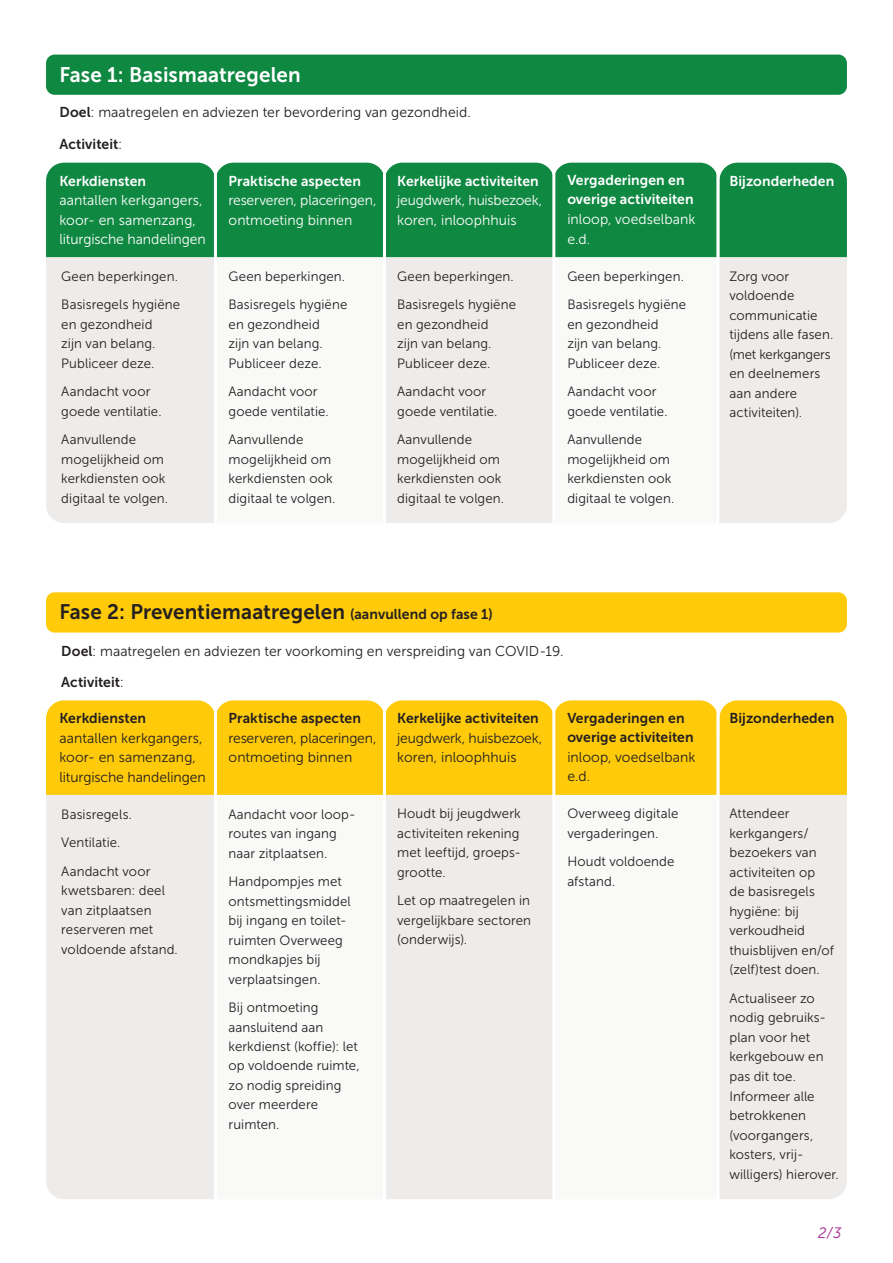
<style>
.page{position:relative;width:893px;height:1263px;background:#fff}
.page>*{position:absolute;margin:0;border:0;box-sizing:border-box;transform-origin:0 0}
.t1{font:21px "Museo Sans 700";letter-spacing:.005em;color:#231f20}
.t2{font:21px "Museo Sans 700";letter-spacing:.005em;color:#fff}
.t3{font:italic 15px "Museo Sans 300";color:#a2238e}
.t4{font:14.25px/19.5px "Museo Sans 300";letter-spacing:.005em;color:#231f20}
.t5{font:14.25px/19.5px "Museo Sans 300";color:#fff}
.t6{font:14.25px/19.5px "Museo Sans 700";letter-spacing:.005em;color:#231f20}
.t7{font:14.25px/19.5px "Museo Sans 700";letter-spacing:.005em;color:#fff}
.t8{font:13.5px/19.5px "Museo Sans 300";letter-spacing:.01em;color:#231f20}
.s1{font-family:"Museo Sans 700"}
.s2{font-family:"Museo Sans 300"}
.s3{font-size:14.25px}
</style>
<div class="page">
<div style="left:46px;top:738px;width:801px;height:461px;background:#edecea;border-radius:18px"></div>
<div style="left:215px;top:795px;width:171px;height:404px;background:#f9f9f8"></div>
<div style="left:554px;top:795px;width:164px;height:404px;background:#f9f9f8"></div>
<div style="left:46px;top:186px;width:801px;height:337px;background:#edecea;border-radius:18px"></div>
<div style="left:215px;top:257px;width:171px;height:266px;background:#f9f9f8"></div>
<div style="left:554px;top:257px;width:164px;height:266px;background:#f9f9f8"></div>
<div style="left:46px;top:163px;width:801px;height:94px;background:#0f8842"></div>
<div style="left:46px;top:700px;width:801px;height:95px;background:#feca0a"></div>
<hr style="left:214px;top:150px;width:3px;height:388px;background:#fff">
<hr style="left:214px;top:688px;width:3px;height:530px;background:#fff">
<hr style="left:383px;top:150px;width:3px;height:388px;background:#fff">
<hr style="left:383px;top:688px;width:3px;height:530px;background:#fff">
<hr style="left:552px;top:150px;width:3px;height:388px;background:#fff">
<hr style="left:552px;top:688px;width:3px;height:530px;background:#fff">
<hr style="left:716px;top:150px;width:3px;height:388px;background:#fff">
<hr style="left:716px;top:688px;width:3px;height:530px;background:#fff">
<div style="left:46px;top:55px;width:801px;height:40px;background:#0f8842;border-radius:9px"></div>
<div style="left:46px;top:592px;width:801px;height:40px;background:#feca0a;border-radius:9px"></div>
<h1 class="t2" style="left:60px;top:63px;width:243px">Fase 1: Basismaatregelen</h1>
<p class="t4" style="left:60px;top:103px;width:413px"><span class="s1">Doel</span>: maatregelen en adviezen ter bevordering van gezondheid.</p>
<p class="t6" style="left:60px;top:134px;width:64px">Activiteit<span class="s2">:</span></p>
<p class="t7" style="left:60px;top:171px;width:88px">Kerkdiensten</p>
<p class="t5" style="left:60px;top:190px;width:148px">aantallen kerkgangers, koor- en samenzang, liturgische handelingen</p>
<p class="t7" style="left:229px;top:171px;width:134px">Praktische aspecten</p>
<p class="t5" style="left:229px;top:190px;width:149px">reserveren, placeringen, ontmoeting binnen</p>
<p class="t7" style="left:397px;top:171px;width:143px">Kerkelijke activiteiten</p>
<p class="t5" style="left:397px;top:190px;width:147px">jeugdwerk, huisbezoek, koren, inloophhuis</p>
<p class="t7" style="left:567px;top:170px;width:128px">Vergaderingen en overige activiteiten</p>
<p class="t5" style="left:567px;top:209px;width:130px">inloop, voedselbank e.d.</p>
<p class="t7" style="left:729px;top:171px;width:106px">Bijzonderheden</p>
<p class="t8" style="left:61px;top:262px;width:120px;line-height:28.5px">Geen beperkingen.<br>Basisregels hygiëne</p>
<p class="t8" style="left:61px;top:315px;width:96px">en gezondheid zijn van belang.<br>Publiceer deze.</p>
<p class="t8" style="left:61px;top:382px;width:102px">Aandacht voor goede ventilatie.</p>
<p class="t8" style="left:61px;top:430px;width:108px">Aanvullende mogelijkheid om kerkdiensten ook digitaal te volgen.</p>
<p class="t8" style="left:229px;top:262px;width:120px;line-height:28.5px">Geen beperkingen.<br>Basisregels hygiëne</p>
<p class="t8" style="left:229px;top:314px;width:96px">en gezondheid zijn van belang.<br>Publiceer deze.</p>
<p class="t8" style="left:229px;top:382px;width:102px">Aandacht voor goede ventilatie.</p>
<p class="t8" style="left:229px;top:430px;width:108px">Aanvullende mogelijkheid om kerkdiensten ook digitaal te volgen.</p>
<p class="t8" style="left:397px;top:262px;width:120px;line-height:28.5px">Geen beperkingen.<br>Basisregels hygiëne</p>
<p class="t8" style="left:397px;top:314px;width:96px">en gezondheid zijn van belang.<br>Publiceer deze.</p>
<p class="t8" style="left:397px;top:382px;width:102px">Aandacht voor goede ventilatie.</p>
<p class="t8" style="left:397px;top:430px;width:108px">Aanvullende mogelijkheid om kerkdiensten ook digitaal te volgen.</p>
<p class="t8" style="left:567px;top:262px;width:120px;line-height:28.5px">Geen beperkingen.<br>Basisregels hygiëne</p>
<p class="t8" style="left:567px;top:314px;width:96px">en gezondheid zijn van belang.<br>Publiceer deze.</p>
<p class="t8" style="left:567px;top:382px;width:102px">Aandacht voor goede ventilatie.</p>
<p class="t8" style="left:567px;top:430px;width:108px">Aanvullende mogelijkheid om kerkdiensten ook digitaal te volgen.</p>
<p class="t8" style="left:729px;top:266px;width:105px">Zorg voor voldoende communicatie tijdens alle fasen. (met kerkgangers en deelnemers aan andere activiteiten).</p>
<h1 class="t1" style="left:60px;top:600px;width:435px">Fase 2: Preventiemaatregelen <span class="s3">(aanvullend op fase 1)</span></h1>
<p class="t4" style="left:61px;top:641px;width:504px"><span class="s1">Doel</span>: maatregelen en adviezen ter voorkoming en verspreiding van COVID-19.</p>
<p class="t6" style="left:61px;top:672px;width:64px">Activiteit<span class="s2">:</span></p>
<p class="t6" style="left:60px;top:709px;width:88px">Kerkdiensten</p>
<p class="t4" style="left:60px;top:728px;width:148px">aantallen kerkgangers, koor- en samenzang, liturgische handelingen</p>
<p class="t8" style="left:61px;top:800px;width:91px;line-height:28.5px">Basisregels.<br>Ventilatie.<br>Aandacht voor</p>
<p class="t8" style="left:61px;top:881px;width:118px">kwetsbaren: deel van zitplaatsen reserveren met voldoende afstand.</p>
<p class="t6" style="left:229px;top:709px;width:134px">Praktische aspecten</p>
<p class="t4" style="left:229px;top:728px;width:149px">reserveren, placeringen, ontmoeting binnen</p>
<p class="t8" style="left:229px;top:804px;width:129px">Aandacht voor loop&shy;routes van ingang naar zitplaatsen.</p>
<p class="t8" style="left:229px;top:872px;width:124px">Handpompjes met ontsmettingsmiddel bij ingang en toilet&shy;ruimten Overweeg mondkapjes bij verplaatsingen.</p>
<p class="t8" style="left:229px;top:998px;width:133px">Bij ontmoeting aansluitend aan kerkdienst (koffie): let op voldoende ruimte, zo nodig spreiding over meerdere ruimten.</p>
<p class="t6" style="left:397px;top:709px;width:143px">Kerkelijke activiteiten</p>
<p class="t4" style="left:397px;top:728px;width:147px">jeugdwerk, huisbezoek, koren, inloophhuis</p>
<p class="t8" style="left:397px;top:804px;width:125px;text-align:justify">Houdt bij jeugdwerk activiteiten rekening met leeftijd, groeps&shy;grootte.</p>
<p class="t8" style="left:397px;top:891px;width:135px;text-align:justify">Let op maatregelen in vergelijkbare sectoren (onderwijs).</p>
<p class="t6" style="left:567px;top:708px;width:128px">Vergaderingen en overige activiteiten</p>
<p class="t4" style="left:567px;top:747px;width:130px">inloop, voedselbank e.d.</p>
<p class="t8" style="left:567px;top:804px;width:113px">Overweeg digitale vergaderingen.</p>
<p class="t8" style="left:567px;top:852px;width:109px">Houdt voldoende afstand.</p>
<p class="t6" style="left:729px;top:709px;width:106px">Bijzonderheden</p>
<p class="t8" style="left:729px;top:804px;width:106px">Attendeer kerkgangers/ bezoekers van activiteiten op<br>de basisregels hygiëne: bij verkoudheid thuisblijven en/of (zelf)test doen.</p>
<p class="t8" style="left:729px;top:988px;width:111px">Actualiseer zo nodig gebruiks&shy;plan voor het kerkgebouw en pas dit toe.<br>Informeer alle betrokkenen (voorgangers, kosters, vrij&shy;willigers) hierover.</p>
<p class="t3" style="left:818px;top:1225px;width:25px">2/3</p>
</div>
